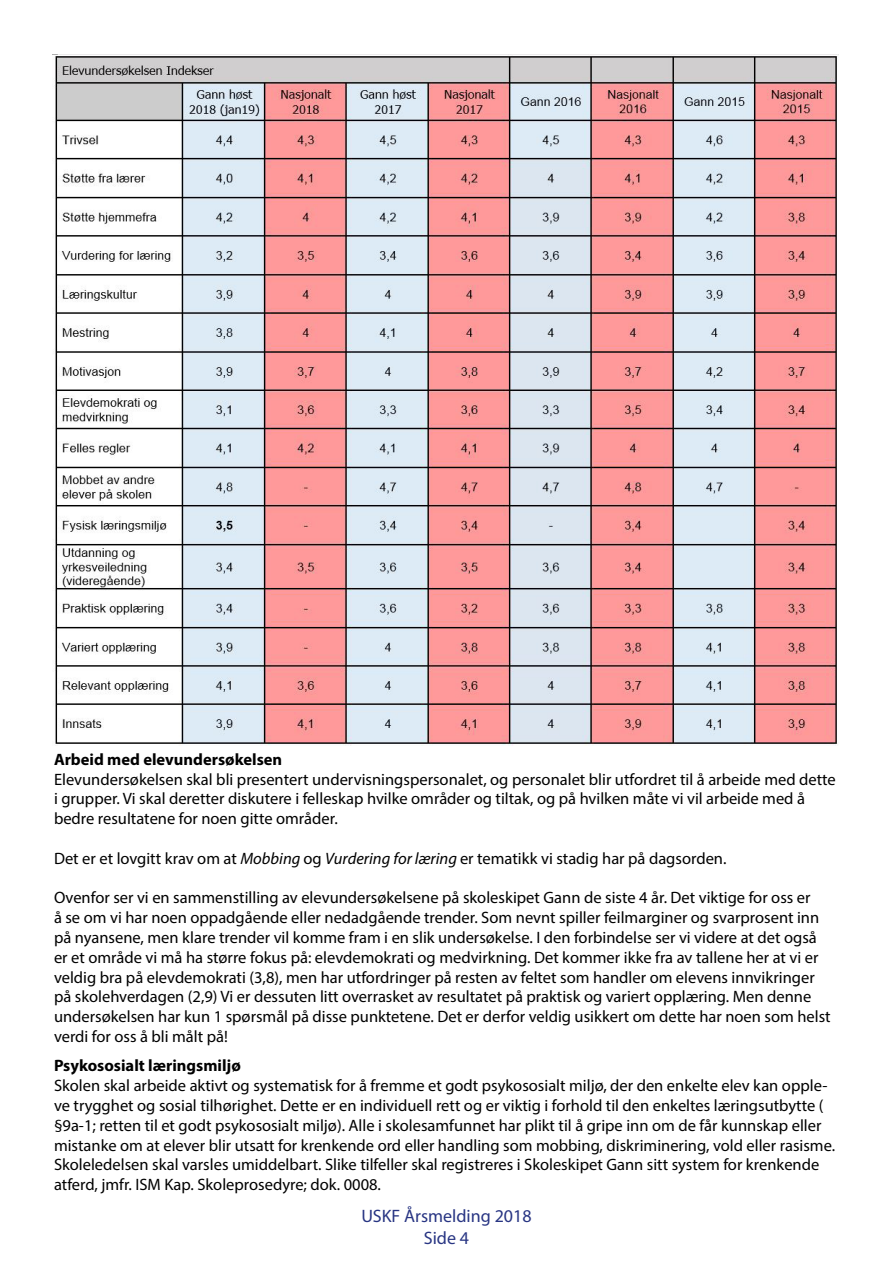
<style>
.page{position:relative;width:893px;height:1263px;background:#fff}
.page>*{position:absolute;margin:0;border:0;box-sizing:border-box;transform-origin:0 0}
.t1{font:18px/21.6px "Myriad Pro";color:#283583;text-align:center}
.t2{font:16.5px/19.8px "Myriad Pro";color:#000}
.t3{font:700 16.5px "Myriad Pro";color:#000}
.s1{font-style:italic}
</style>
<div class="page">
<img style="left:52px;top:54px;width:787px;height:691px">
<p class="t3" style="left:54px;top:748px;width:230px">Arbeid med elevundersøkelsen</p>
<p class="t2" style="left:54px;top:769px;width:783px">Elevundersøkelsen skal bli presentert undervisningspersonalet, og personalet blir utfordret til å arbeide med dette i grupper. Vi skal deretter diskutere i felleskap hvilke områder og tiltak, og på hvilken måte vi vil arbeide med å bedre resultatene for noen gitte områder.</p>
<p class="t2" style="left:54px;top:848px;width:674px">Det er et lovgitt krav om at <span class="s1">Mobbing</span> og <span class="s1">Vurdering for læring</span> er tematikk vi stadig har på dagsorden.</p>
<p class="t2" style="left:54px;top:888px;width:778px">Ovenfor ser vi en sammenstilling av elevundersøkelsene på skoleskipet Gann de siste 4 år. Det viktige for oss er<br>å se om vi har noen oppadgående eller nedadgående trender. Som nevnt spiller feilmarginer og svarprosent inn på nyansene, men klare trender vil komme fram i en slik undersøkelse. I den forbindelse ser vi videre at det også er et område vi må ha større fokus på: elevdemokrati og medvirkning. Det kommer ikke fra av tallene her at vi er veldig bra på elevdemokrati (3,8), men har utfordringer på resten av feltet som handler om elevens innvikringer på skolehverdagen (2,9) Vi er dessuten litt overrasket av resultatet på praktisk og variert opplæring. Men denne undersøkelsen har kun 1 spørsmål på disse punktetene. Det er derfor veldig usikkert om dette har noen som helst verdi for oss å bli målt på!</p>
<p class="t3" style="left:54px;top:1055px;width:188px">Psykososialt læringsmiljø</p>
<p class="t2" style="left:54px;top:1075px;width:783px">Skolen skal arbeide aktivt og systematisk for å fremme et godt psykososialt miljø, der den enkelte elev kan opple&shy;ve trygghet og sosial tilhørighet. Dette er en individuell rett og er viktig i forhold til den enkeltes læringsutbytte ( §9a-1; retten til et godt psykososialt miljø). Alle i skolesamfunnet har plikt til å gripe inn om de får kunnskap eller mistanke om at elever blir utsatt for krenkende ord eller handling som mobbing, diskriminering, vold eller rasisme.<br>Skoleledelsen skal varsles umiddelbart. Slike tilfeller skal registreres i Skoleskipet Gann sitt system for krenkende atferd, jmfr. ISM Kap. Skoleprosedyre; dok. 0008.</p>
<p class="t1" style="left:361px;top:1205px;width:172px">USKF Årsmelding 2018<br>Side 4</p>
</div>
